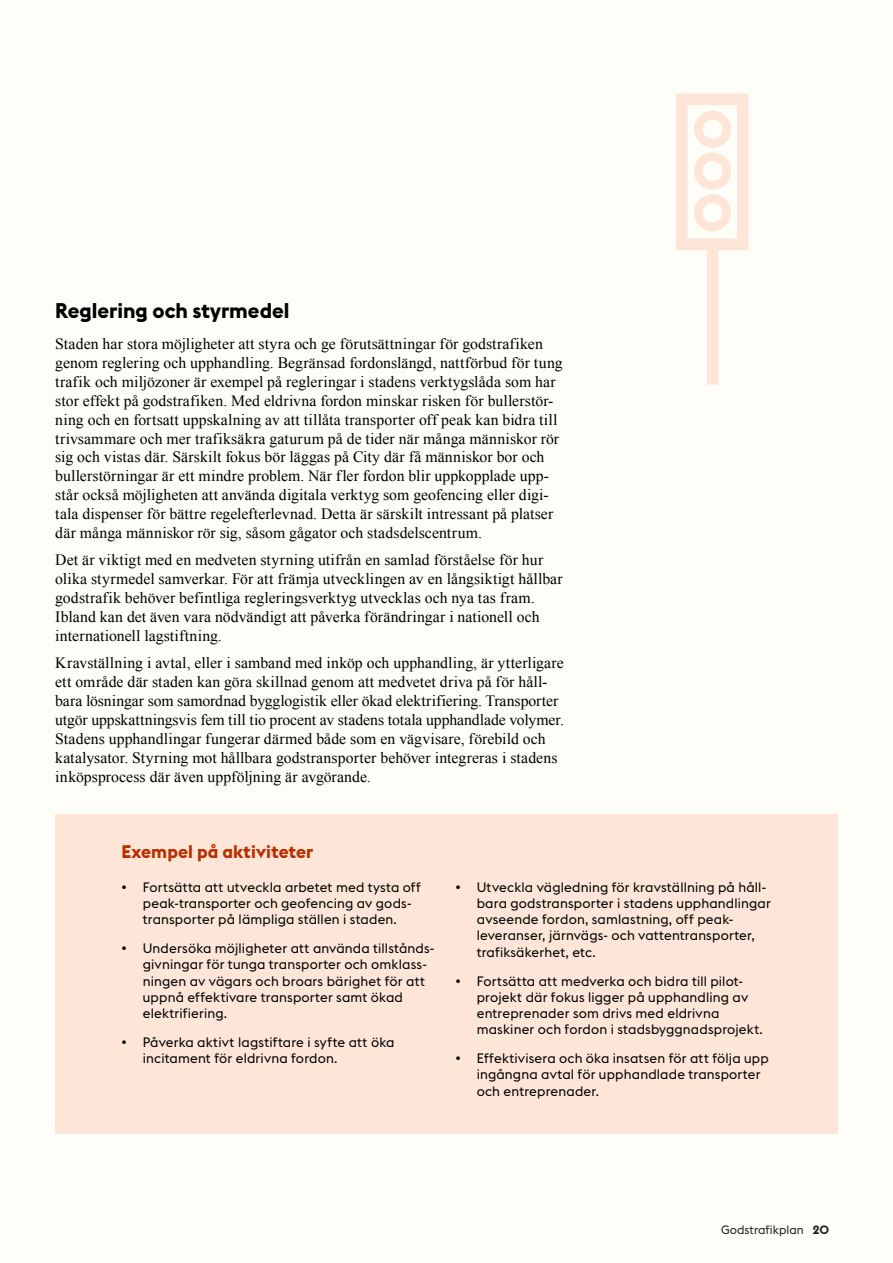
<style>
.page{position:relative;width:893px;height:1263px;background:#fffdf8}
.page>*{position:absolute;margin:0;border:0;box-sizing:border-box;transform-origin:0 0}
.t1{font:700 21px "Stockholm Type";color:#000}
.List_rubrik{font:700 18px "Stockholm Type";letter-spacing:.005em;color:#b92f00}
.P-_kopia{font:15.75px/18.9px "Times New Roman";letter-spacing:.005em;color:#000}
.Punktlista{font:13.5px/16.2px "Stockholm Type";letter-spacing:.01em;color:#000}
.t2{font:12px "Stockholm Type";color:#231f20}
.s1{font-weight:700}
</style>
<div class="page">
<div style="left:55px;top:814px;width:783px;height:320px;background:#fde6d8"></div>
<svg style="left:676px;top:94px;width:73px;height:291px"></svg>
<h2 class="t1" style="left:55px;top:296px;width:236px">Reglering och styrmedel</h2>
<p class="P-_kopia" style="left:55px;top:334px;width:509px">Staden har stora möjligheter att styra och ge förutsättningar för godstrafiken genom reglering och upphandling. Begränsad fordonslängd, nattförbud för tung trafik och miljözoner är exempel på regleringar i stadens verktygslåda som har stor effekt på godstrafiken. Med eldrivna fordon minskar risken för bullerstör&shy;ning och en fortsatt uppskalning av att tillåta transporter off peak kan bidra till trivsammare och mer trafiksäkra gaturum på de tider när många människor rör sig och vistas där. Särskilt fokus bör läggas på City där få människor bor och bullerstörningar är ett mindre problem. När fler fordon blir uppkopplade upp&shy;står också möjligheten att använda digitala verktyg som geofencing eller digi&shy;tala dispenser för bättre regelefterlevnad. Detta är särskilt intressant på platser där många människor rör sig, såsom gågator och stadsdelscentrum.</p>
<p class="P-_kopia" style="left:55px;top:550px;width:509px">Det är viktigt med en medveten styrning utifrån en samlad förståelse för hur olika styrmedel samverkar. För att främja utvecklingen av en långsiktigt hållbar godstrafik behöver befintliga regleringsverktyg utvecklas och nya tas fram.<br>Ibland kan det även vara nödvändigt att påverka förändringar i nationell och internationell lagstiftning.</p>
<p class="P-_kopia" style="left:55px;top:653px;width:510px">Kravställning i avtal, eller i samband med inköp och upphandling, är ytterligare ett område där staden kan göra skillnad genom att medvetet driva på för håll&shy;bara lösningar som samordnad bygglogistik eller ökad elektrifiering. Transporter utgör uppskattningsvis fem till tio procent av stadens totala upphandlade volymer.<br>Stadens upphandlingar fungerar därmed både som en vägvisare, förebild och katalysator. Styrning mot hållbara godstransporter behöver integreras i stadens inköpsprocess där även uppföljning är avgörande.</p>
<p class="List_rubrik" style="left:122px;top:839px;width:193px">Exempel på aktiviteter</p>
<p class="Punktlista" style="left:143px;top:878px;width:280px;text-indent:-21px"><span class="s1">•</span> Fortsätta att utveckla arbetet med tysta off peak-transporter och geofencing av gods&shy;transporter på lämpliga ställen i staden.</p>
<p class="Punktlista" style="left:143px;top:940px;width:293px;text-indent:-21px"><span class="s1">•</span> Undersöka möjligheter att använda tillstånds&shy;givningar för tunga transporter och omklass&shy;ningen av vägars och broars bärighet för att uppnå effektivare transporter samt ökad elektrifiering.</p>
<p class="Punktlista" style="left:143px;top:1033px;width:253px;text-indent:-21px"><span class="s1">•</span> Påverka aktivt lagstiftare i syfte att öka incitament för eldrivna fordon.</p>
<p class="Punktlista" style="left:477px;top:878px;width:296px;text-indent:-21px"><span class="s1">•</span> Utveckla vägledning för kravställning på håll&shy;bara godstransporter i stadens upphandlingar avseende fordon, samlastning, off peak&shy;leveranser, järnvägs- och vattentransporter, trafiksäkerhet, etc.</p>
<p class="Punktlista" style="left:477px;top:972px;width:288px;text-indent:-21px"><span class="s1">•</span> Fortsätta att medverka och bidra till pilot&shy;projekt där fokus ligger på upphandling av entreprenader som drivs med eldrivna maskiner och fordon i stadsbyggnadsprojekt.</p>
<p class="Punktlista" style="left:477px;top:1049px;width:294px;text-indent:-21px"><span class="s1">•</span> Effektivisera och öka insatsen för att följa upp ingångna avtal för upphandlade transporter och entreprenader.</p>
<p class="t2" style="left:721px;top:1221px;width:110px">Godstrafikplan <span class="s1">20</span></p>
</div>
